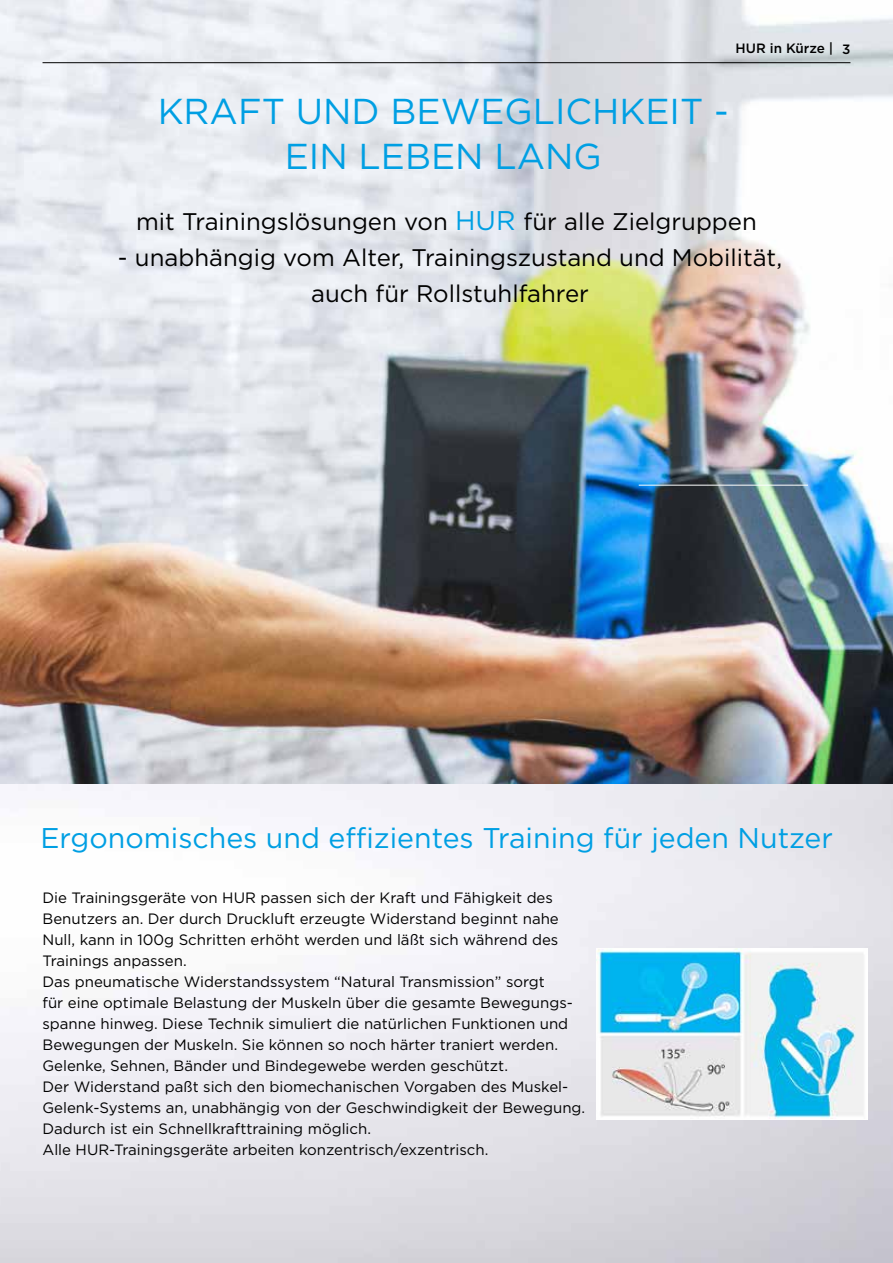
<style>
.page{position:relative;width:893px;height:1263px;background:#fff}
.page>*{position:absolute;margin:0;border:0;box-sizing:border-box;transform-origin:0 0}
.t1{font:36px/45px "Gotham";color:#009fe3;text-align:center}
.t2{font:28.5px "Gotham";color:#009fe3}
.t3{font:24px/36px "Gotham";color:#000;text-align:center}
.t4{font:15px/21px "Gotham";color:#000}
.t5{font:500 13.5px "Gotham";color:#000}
.s1{font-size:27px;color:#009fe3}
</style>
<div class="page">
<img style="left:0;top:0;width:893px;height:784px">
<hr style="left:43px;top:62px;width:807px;height:1px;background:#000">
<hr style="left:639px;top:485px;width:169px;height:1px;background:#fff">
<img style="left:597px;top:948px;width:268px;height:171px">
<p class="t5" style="left:735px;top:40px;width:116px">HUR in Kürze | 3</p>
<h1 class="t1" style="left:158px;top:88px;width:573px">KRAFT UND BEWEGLICHKEIT -<br>EIN LEBEN LANG</h1>
<h3 class="t3" style="left:136px;top:203px;width:622px">mit Trainingslösungen von <span class="s1">HUR</span> für alle Zielgruppen</h3>
<h3 class="t3" style="left:118px;top:239px;width:666px">- unabhängig vom Alter, Trainingszustand und Mobilität, auch für Rollstuhlfahrer</h3>
<h2 class="t2" style="left:40px;top:819px;width:794px">Ergonomisches und effizientes Training für jeden Nutzer</h2>
<p class="t4" style="left:43px;top:886px;width:544px">Die Trainingsgeräte von HUR passen sich der Kraft und Fähigkeit des Benutzers an. Der durch Druckluft erzeugte Widerstand beginnt nahe Null, kann in 100g Schritten erhöht werden und läßt sich während des Trainings anpassen.<br>Das pneumatische Widerstandssystem “Natural Transmission” sorgt<br>für eine optimale Belastung der Muskeln über die gesamte Bewegungs&shy;spanne hinweg. Diese Technik simuliert die natürlichen Funktionen und Bewegungen der Muskeln. Sie können so noch härter traniert werden.<br>Gelenke, Sehnen, Bänder und Bindegewebe werden geschützt.<br>Der Widerstand paßt sich den biomechanischen Vorgaben des Muskel-Gelenk-Systems an, unabhängig von der Geschwindigkeit der Bewegung.<br>Dadurch ist ein Schnellkrafttraining möglich.<br>Alle HUR-Trainingsgeräte arbeiten konzentrisch/exzentrisch.</p>
</div>
